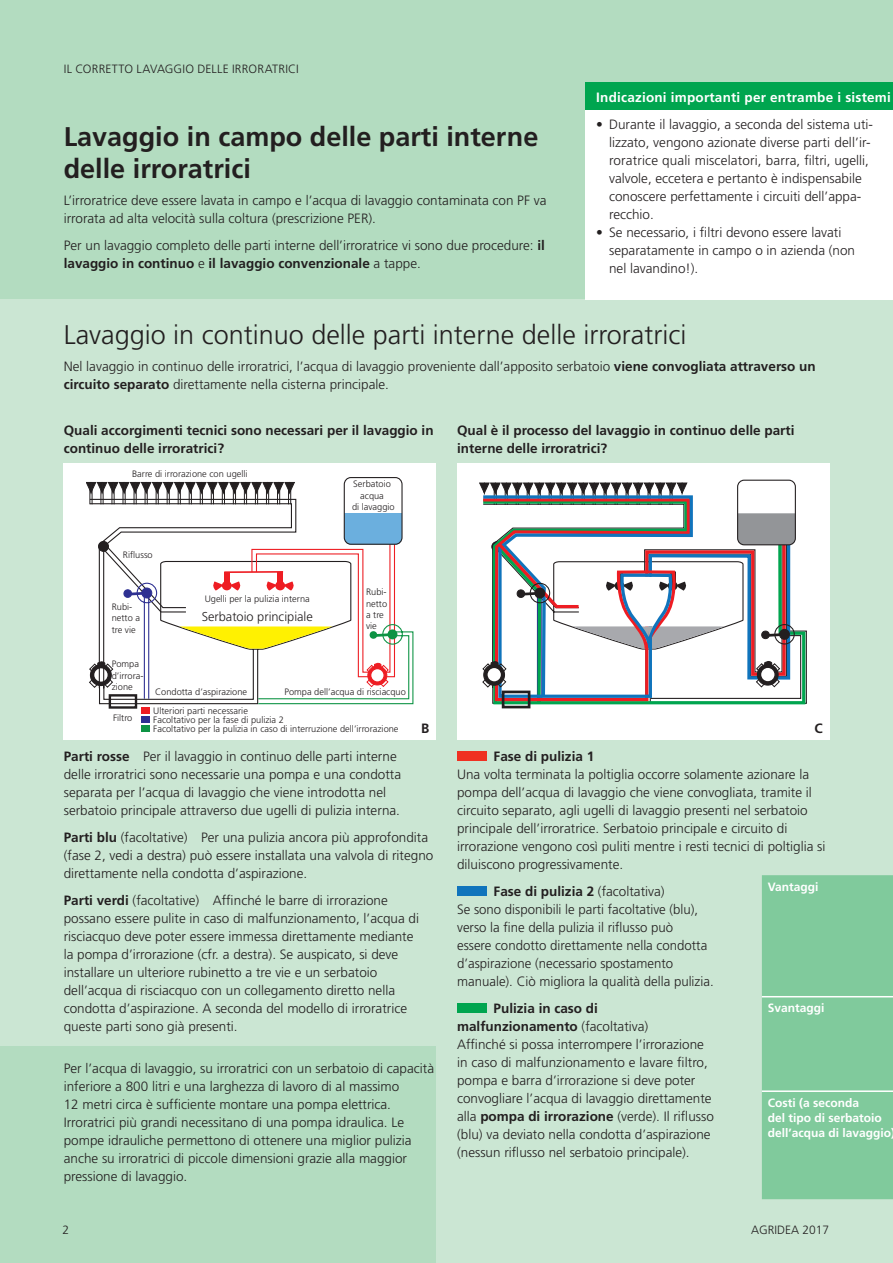
<style>
.page{position:relative;width:893px;height:1263px;background:#b3dcc0}
.page>*{position:absolute;margin:0;border:0;box-sizing:border-box;transform-origin:0 0}
.t1{font:300 27px "Frutiger";color:#231f20}
.t2{font:700 27px/31.5px "Frutiger";color:#231f20}
.t3{font:300 13.5px/18px "Frutiger";color:#231f20}
.t4{font:700 13.5px/18px "Frutiger";color:#231f20}
.t5{font:700 13.5px "Frutiger";letter-spacing:.015em;color:#fff}
.t6{font:300 12.9px "Frutiger";color:#231f20}
.t7{font:700 12px/15px "Frutiger";color:#fff}
.t8{font:300 12px "Frutiger";letter-spacing:.01em;color:#231f20}
.t9{font:300 9.3px/11.4px "Frutiger";color:#231f20}
.s1{font-weight:700}
.s2{font-weight:300}
</style>
<div class="page">
<div style="left:0;top:300px;width:893px;height:963px;background:#cbe6d3"></div>
<div style="left:0;top:1046px;width:436px;height:217px;background:#b3dcc0"></div>
<div style="left:457px;top:751px;width:30px;height:9px;background:#ef3122"></div>
<div style="left:457px;top:886px;width:30px;height:9px;background:#1074bc"></div>
<div style="left:457px;top:1003px;width:30px;height:9px;background:#00a54f"></div>
<div style="left:586px;top:82px;width:307px;height:28px;background:#00a54f"></div>
<div style="left:586px;top:110px;width:307px;height:190px;background:#fff"></div>
<div style="left:762px;top:875px;width:131px;height:324px;background:#80ca9c"></div>
<hr style="left:762px;top:996px;width:131px;height:1px;background:#fff">
<hr style="left:762px;top:1090px;width:131px;height:2px;background:#fff">
<div style="left:64px;top:463px;width:372px;height:277px;background:#fff"></div>
<div style="left:109px;top:694px;width:28px;height:15px;border:2px solid #231f20"></div>
<svg style="left:86px;top:482px;width:327px;height:223px"></svg>
<div style="left:344px;top:477px;width:59px;height:68px;border:1px solid #231f20;border-radius:7px"></div>
<div style="left:141px;top:707px;width:8px;height:7px;background:#ee1d23"></div>
<div style="left:141px;top:717px;width:8px;height:6px;background:#2e3092"></div>
<div style="left:141px;top:725px;width:8px;height:7px;background:#0d9344"></div>
<div style="left:457px;top:463px;width:372px;height:277px;background:#fff"></div>
<svg style="left:479px;top:483px;width:208px;height:11px"></svg>
<svg style="left:492px;top:630px;width:315px;height:76px"></svg>
<svg style="left:483px;top:494px;width:309px;height:206px"></svg>
<div style="left:502px;top:691px;width:28px;height:17px;border:3px solid #231f20"></div>
<svg style="left:482px;top:513px;width:320px;height:186px"></svg>
<div style="left:737px;top:480px;width:59px;height:65px;border:1px solid #231f20;border-radius:7px"></div>
<p class="t8" style="left:64px;top:62px;width:236px">IL CORRETTO LAVAGGIO DELLE IRRORATRICI</p>
<p class="t2" style="left:64px;top:121px;width:476px">Lavaggio in campo delle parti interne delle irroratrici</p>
<p class="t3" style="left:64px;top:191px;width:484px">L’irroratrice deve essere lavata in campo e l’acqua di lavaggio contaminata con PF va irrorata ad alta velocità sulla coltura (prescrizione PER).</p>
<p class="t3" style="left:64px;top:236px;width:483px">Per un lavaggio completo delle parti interne dell’irroratrice vi sono due procedure: <span class="s1">il lavaggio in continuo</span> e <span class="s1">il lavaggio convenzionale</span> a tappe.</p>
<p class="t5" style="left:596px;top:89px;width:296px">Indicazioni importanti per entrambe i sistemi</p>
<p class="t3" style="left:609px;top:115px;width:266px;text-indent:-13px">• Durante il lavaggio, a seconda del sistema uti&shy;lizzato, vengono azionate diverse parti dell’ir&shy;roratrice quali miscelatori, barra, filtri, ugelli, valvole, eccetera e pertanto è indispensabile conoscere perfettamente i circuiti dell’appa&shy;recchio.</p>
<p class="t3" style="left:609px;top:223px;width:248px;text-indent:-13px">• Se necessario, i filtri devono essere lavati separatamente in campo o in azienda (non nel lavandino!).</p>
<p class="t1" style="left:64px;top:320px;width:624px">Lavaggio in continuo delle parti interne delle irroratrici</p>
<p class="t3" style="left:64px;top:358px;width:753px">Nel lavaggio in continuo delle irroratrici, l’acqua di lavaggio proveniente dall’apposito serbatoio <span class="s1">viene convogliata attraverso un circuito separato</span> direttamente nella cisterna principale.</p>
<p class="t4" style="left:64px;top:421px;width:371px">Quali accorgimenti tecnici sono necessari per il lavaggio in continuo delle irroratrici?</p>
<p class="t4" style="left:457px;top:421px;width:339px">Qual è il processo del lavaggio in continuo delle parti interne delle irroratrici?</p>
<p class="t9" style="left:132px;top:468px;width:117px">Barre di irrorazione con ugelli</p>
<p class="t9" style="left:123px;top:549px;width:31px">Riflusso</p>
<p class="t9" style="left:112px;top:601px;width:30px">Rubi&shy;netto a tre vie</p>
<p class="t9" style="left:205px;top:593px;width:107px">Ugelli per la pulizia interna</p>
<p class="t6" style="left:202px;top:610px;width:113px">Serbatoio principiale</p>
<p class="t9" style="left:352px;top:478px;width:44px;text-align:center">Serbatoio acqua<br>di lavaggio</p>
<p class="t9" style="left:366px;top:586px;width:23px">Rubi&shy;netto a tre vie</p>
<p class="t9" style="left:112px;top:658px;width:33px">Pompa d’irrora&shy;zione</p>
<p class="t9" style="left:113px;top:712px;width:21px">Filtro</p>
<p class="t9" style="left:155px;top:686px;width:94px">Condotta d’aspirazione</p>
<p class="t9" style="left:284px;top:686px;width:123px">Pompa dell’acqua di risciacquo</p>
<p class="t9" style="left:153px;top:706px;width:247px;line-height:9.1px">Ulteriori parti necessarie<br>Facoltativo per la fase di pulizia 2<br>Facoltativo per la pulizia in caso di interruzione dell’irrorazione</p>
<p class="t4" style="left:421px;top:720px;width:10px">B</p>
<p class="t4" style="left:814px;top:720px;width:10px">C</p>
<p class="t3" style="left:64px;top:747px;width:339px"><span class="s1">Parti rosse</span> Per il lavaggio in continuo delle parti interne delle irroratrici sono necessarie una pompa e una condotta separata per l’acqua di lavaggio che viene introdotta nel serbatoio principale attraverso due ugelli di pulizia interna.</p>
<p class="t3" style="left:64px;top:828px;width:371px"><span class="s1">Parti blu</span> (facoltative) Per una pulizia ancora più approfondita (fase 2, vedi a destra) può essere installata una valvola di ritegno direttamente nella condotta d’aspirazione.</p>
<p class="t3" style="left:64px;top:891px;width:357px"><span class="s1">Parti verdi</span> (facoltative) Affinché le barre di irrorazione possano essere pulite in caso di malfunzionamento, l’acqua di risciacquo deve poter essere immessa direttamente mediante la pompa d’irrorazione (cfr. a destra). Se auspicato, si deve installare un ulteriore rubinetto a tre vie e un serbatoio dell’acqua di risciacquo con un collegamento diretto nella condotta d’aspirazione. A seconda del modello di irroratrice queste parti sono già presenti.</p>
<p class="t3" style="left:64px;top:1059px;width:372px">Per l’acqua di lavaggio, su irroratrici con un serbatoio di capacità inferiore a 800 litri e una larghezza di lavoro di al massimo<br>12 metri circa è sufficiente montare una pompa elettrica.<br>Irroratrici più grandi necessitano di una pompa idraulica. Le pompe idrauliche permettono di ottenere una miglior pulizia anche su irroratrici di piccole dimensioni grazie alla maggior pressione di lavaggio.</p>
<p class="t4" style="left:494px;top:747px;width:102px">Fase di pulizia 1</p>
<p class="t3" style="left:457px;top:765px;width:370px">Una volta terminata la poltiglia occorre solamente azionare la pompa dell’acqua di lavaggio che viene convogliata, tramite il circuito separato, agli ugelli di lavaggio presenti nel serbatoio principale dell’irroratrice. Serbatoio principale e circuito di irrorazione vengono così puliti mentre i resti tecnici di poltiglia si diluiscono progressivamente.</p>
<p class="t4" style="left:494px;top:882px;width:173px">Fase di pulizia 2 <span class="s2">(facoltativa)</span></p>
<p class="t3" style="left:457px;top:900px;width:258px">Se sono disponibili le parti facoltative (blu), verso la fine della pulizia il riflusso può<br>essere condotto direttamente nella condotta d’aspirazione (necessario spostamento manuale). Ciò migliora la qualità della pulizia.</p>
<p class="t4" style="left:457px;top:999px;width:193px;text-indent:37px">Pulizia in caso di malfunzionamento <span class="s2">(facoltativa)</span></p>
<p class="t3" style="left:457px;top:1035px;width:258px">Affinché si possa interrompere l’irrorazione in caso di malfunzionamento e lavare filtro, pompa e barra d’irrorazione si deve poter convogliare l’acqua di lavaggio direttamente alla <span class="s1">pompa di irrorazione</span> (verde). Il riflusso (blu) va deviato nella condotta d’aspirazione (nessun riflusso nel serbatoio principale).</p>
<p class="t7" style="left:768px;top:879px;width:52px">Vantaggi</p>
<p class="t7" style="left:768px;top:1000px;width:58px">Svantaggi</p>
<p class="t7" style="left:768px;top:1095px;width:125px">Costi (a seconda<br>del tipo di serbatoio dell’acqua di lavaggio</p>
<p class="t8" style="left:62px;top:1223px;width:8px">2</p>
<p class="t8" style="left:751px;top:1223px;width:80px">AGRIDEA 2017</p>
</div>
